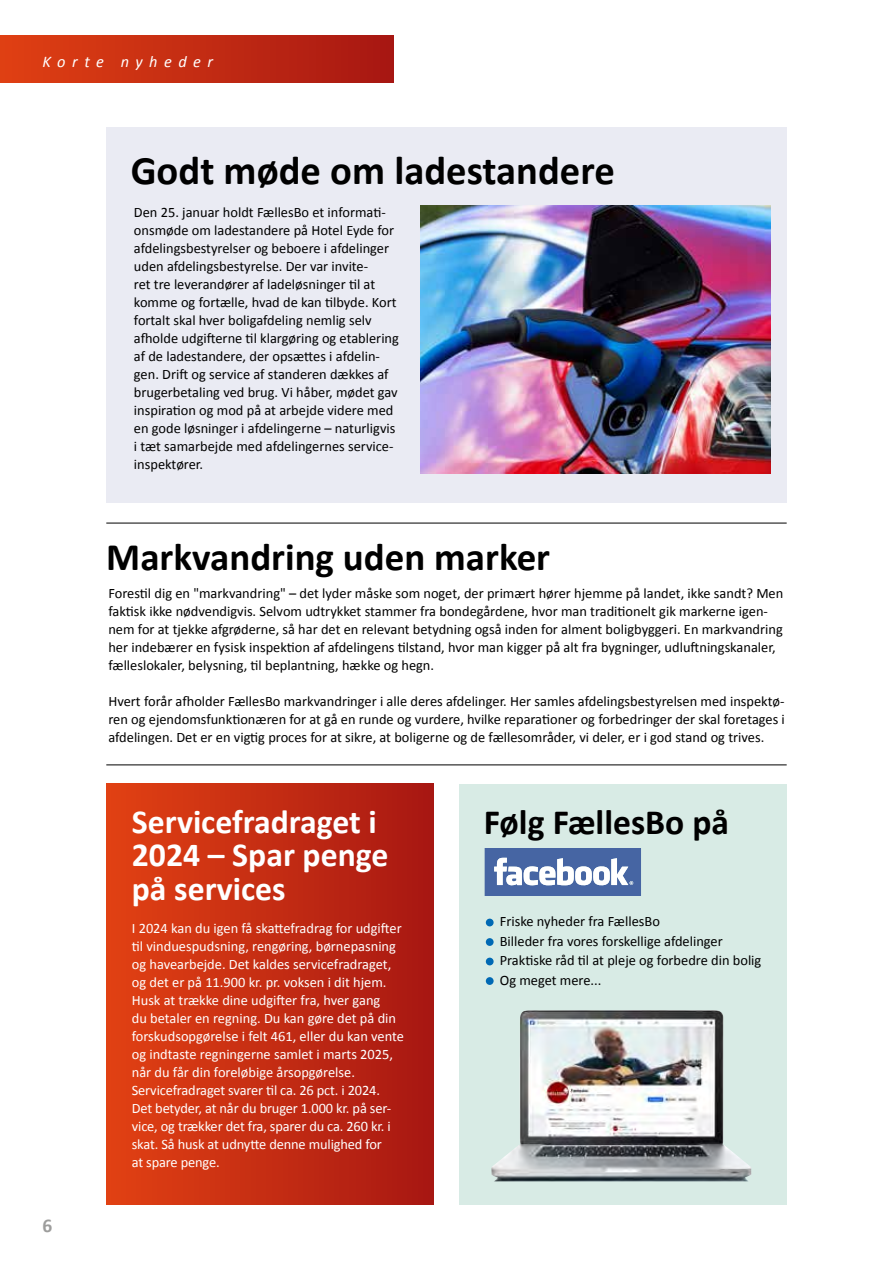
<style>
.page{position:relative;width:893px;height:1263px;background:#fff}
.page>*{position:absolute;margin:0;border:0;box-sizing:border-box;transform-origin:0 0}
.t1{font:700 40.65px "Calibri";color:#000}
.t2{font:700 39px "Calibri";color:#000}
.t3{font:700 35.55px "Calibri";color:#000}
.t4{font:700 33.75px/33.8px "Calibri";color:#fff}
.t5{font:700 19.5px "Calibri";color:#9d9d9c}
.t6{font:italic 16.35px "Calibri";letter-spacing:.395em;color:#fff}
.t7{font:14.4px/18px "Calibri";color:#000}
.t8{font:14.4px/18px "Calibri";color:#fff}
</style>
<div class="page">
<div style="left:106px;top:128px;width:681px;height:375px;background:#eaebf3"></div>
<div style="left:459px;top:784px;width:328px;height:421px;background:#d8ebe5"></div>
<div style="left:0;top:35px;width:393px;height:48px;background:linear-gradient(to right,#e04013,#a71712)"></div>
<hr style="left:106px;top:523px;width:681px;height:1px;background:#000">
<hr style="left:106px;top:764px;width:681px;height:1px;background:#000">
<div style="left:106px;top:784px;width:328px;height:421px;background:linear-gradient(to right,#e24213,#a71712)"></div>
<img style="left:491px;top:1010px;width:260px;height:171px">
<div style="left:486px;top:919px;width:8px;height:7px;background:#0069b4;border-radius:50%"></div>
<div style="left:486px;top:938px;width:8px;height:8px;background:#0069b4;border-radius:50%"></div>
<div style="left:486px;top:958px;width:8px;height:7px;background:#0069b4;border-radius:50%"></div>
<div style="left:486px;top:977px;width:8px;height:8px;background:#0069b4;border-radius:50%"></div>
<svg style="left:485px;top:848px;width:156px;height:48px;background:#758cba"></svg>
<img style="left:421px;top:205px;width:350px;height:268px">
<p class="t6" style="left:43px;top:50px;width:172px">Korte nyheder</p>
<h1 class="t1" style="left:131px;top:145px;width:485px">Godt møde om ladestandere</h1>
<p class="t7" style="left:134px;top:203px;width:267px">Den 25. januar holdt FællesBo et informati&shy;onsmøde om ladestandere på Hotel Eyde for afdelingsbestyrelser og beboere i afdelinger uden afdelingsbestyrelse. Der var invite-<br>ret tre leverandører af ladeløsninger til at komme og fortælle, hvad de kan tilbyde. Kort fortalt skal hver boligafdeling nemlig selv afholde udgifterne til klargøring og etablering af de ladestandere, der opsættes i afdelin&shy;gen. Drift og service af standeren dækkes af brugerbetaling ved brug. Vi håber, mødet gav inspiration og mod på at arbejde videre med en gode løsninger i afdelingerne – naturligvis i tæt samarbejde med afdelingernes service&shy;inspektører.</p>
<h2 class="t2" style="left:106px;top:532px;width:445px">Markvandring uden marker</h2>
<p class="t7" style="left:108px;top:584px;width:676px">Forestil dig en "markvandring" – det lyder måske som noget, der primært hører hjemme på landet, ikke sandt? Men faktisk ikke nødvendigvis. Selvom udtrykket stammer fra bondegårdene, hvor man traditionelt gik markerne igen&shy;nem for at tjekke afgrøderne, så har det en relevant betydning også inden for alment boligbyggeri. En markvandring her indebærer en fysisk inspektion af afdelingens tilstand, hvor man kigger på alt fra bygninger, udluftningskanaler, fælleslokaler, belysning, til beplantning, hække og hegn.</p>
<p class="t7" style="left:108px;top:692px;width:678px;text-align:justify">Hvert forår afholder FællesBo markvandringer i alle deres afdelinger. Her samles afdelingsbestyrelsen med inspektø&shy;ren og ejendomsfunktionæren for at gå en runde og vurdere, hvilke reparationer og forbedringer der skal foretages i afdelingen. Det er en vigtig proces for at sikre, at boligerne og de fællesområder, vi deler, er i god stand og trives.</p>
<h3 class="t5" style="left:43px;top:1213px;width:11px">6</h3>
<h3 class="t4" style="left:132px;top:805px;width:258px">Servicefradraget i<br>2024 – Spar penge på services</h3>
<p class="t8" style="left:132px;top:919px;width:274px">I 2024 kan du igen få skattefradrag for udgifter til vinduespudsning, rengøring, børnepasning og havearbejde. Det kaldes servicefradraget, og det er på 11.900 kr. pr. voksen i dit hjem.<br>Husk at trække dine udgifter fra, hver gang<br>du betaler en regning. Du kan gøre det på din forskudsopgørelse i felt 461, eller du kan vente og indtaste regningerne samlet i marts 2025, når du får din foreløbige årsopgørelse.<br>Servicefradraget svarer til ca. 26 pct. i 2024.<br>Det betyder, at når du bruger 1.000 kr. på ser&shy;vice, og trækker det fra, sparer du ca. 260 kr. i skat. Så husk at udnytte denne mulighed for<br>at spare penge.</p>
<h3 class="t3" style="left:484px;top:800px;width:247px">Følg FællesBo på</h3>
<p class="t7" style="left:500px;top:912px;width:263px;line-height:19.5px">Friske nyheder fra FællesBo<br>Billeder fra vores forskellige afdelinger Praktiske råd til at pleje og forbedre din bolig Og meget mere...</p>
</div>
